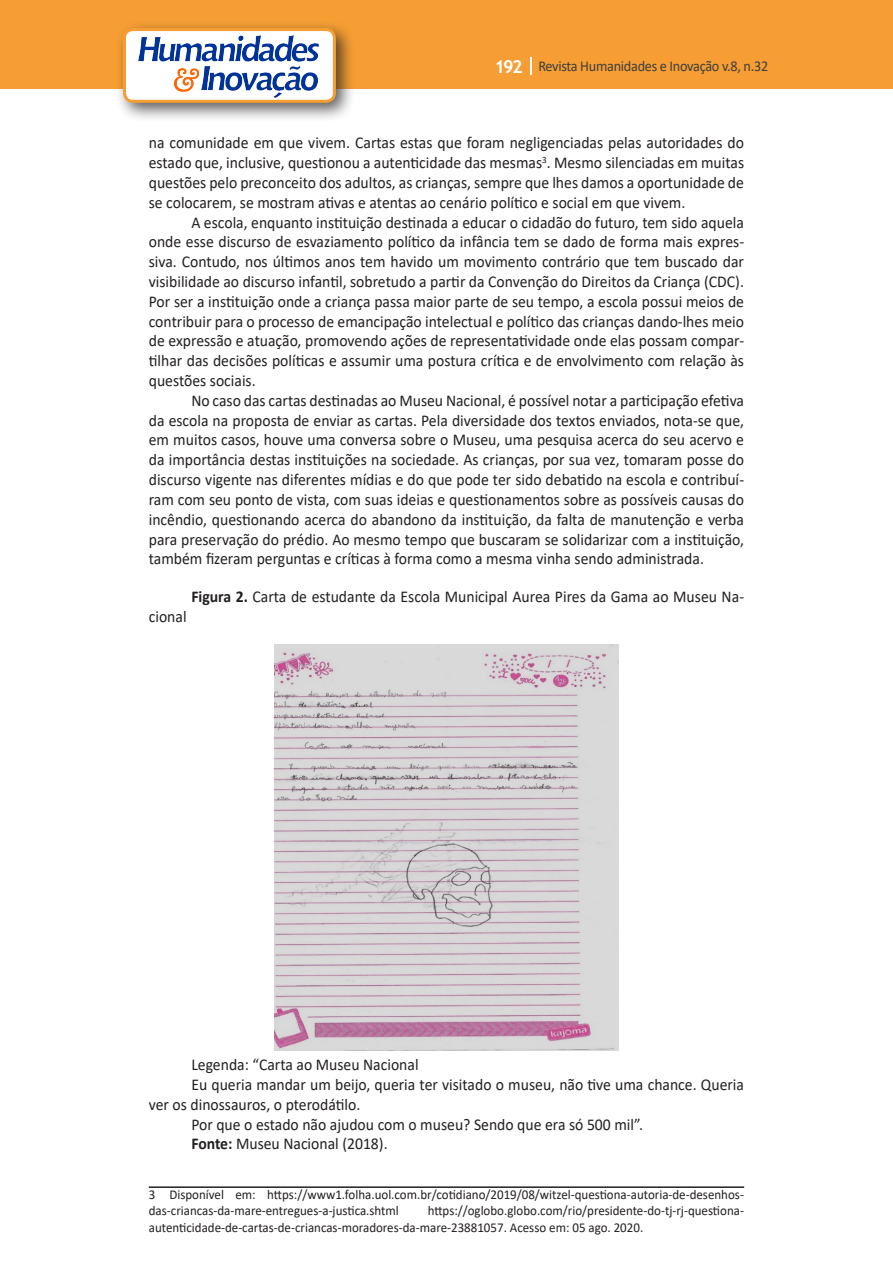
<style>
.page{position:relative;width:893px;height:1263px;background:#fff}
.page>*{position:absolute;margin:0;border:0;box-sizing:border-box;transform-origin:0 0}
.Texto{font:16.5px/19.8px "Calibri";color:#231f20;text-align:justify;scale:.95 1}
.t1{font:15px "Calibri";letter-spacing:-.02em;color:#3e3e3f;scale:.95 1}
.Rodapé{font:13.5px/16.2px "Calibri";color:#231f20;scale:.96 1}
.s1{font-family:"Trebuchet MS";font-weight:700;font-size:18px;color:#fff}
.s2{font-weight:700}
</style>
<div class="page">
<div style="left:0;top:0;width:893px;height:88px;background:#f69e34"></div>
<svg style="left:530px;top:57px;width:2px;height:18px"></svg>
<div style="left:115px;top:20px;width:241px;height:103px;background:#231f20;opacity:.75"></div>
<div style="left:125px;top:30px;width:209px;height:71px;background:#fff;border-radius:9px"></div>
<img style="left:138px;top:35px;width:181px;height:62px">
<div style="left:123px;top:28px;width:213px;height:75px;border:3px solid #f69e34;border-radius:9px"></div>
<img style="left:274px;top:644px;width:345px;height:406px">
<hr style="left:149px;top:1186px;width:595px;height:2px;background:#231f20">
<p class="t1" style="left:495px;top:56px;width:290px"><span class="s1">192</span> Revista Humanidades e Inovação v.8, n.32</p>
<p class="Texto" style="left:149px;top:133px;width:628px">na comunidade em que vivem. Cartas estas que foram negligenciadas pelas autoridades do estado que, inclusive, questionou a autenticidade das mesmas<sup>3</sup>. Mesmo silenciadas em muitas questões pelo preconceito dos adultos, as crianças, sempre que lhes damos a oportunidade de se colocarem, se mostram ativas e atentas ao cenário político e social em que vivem.</p>
<p class="Texto" style="left:149px;top:212px;width:628px;text-indent:43px">A escola, enquanto instituição destinada a educar o cidadão do futuro, tem sido aquela onde esse discurso de esvaziamento político da infância tem se dado de forma mais expres&shy;siva. Contudo, nos últimos anos tem havido um movimento contrário que tem buscado dar visibilidade ao discurso infantil, sobretudo a partir da Convenção do Direitos da Criança (CDC).<br>Por ser a instituição onde a criança passa maior parte de seu tempo, a escola possui meios de contribuir para o processo de emancipação intelectual e político das crianças dando-lhes meio de expressão e atuação, promovendo ações de representatividade onde elas possam compar&shy;tilhar das decisões políticas e assumir uma postura crítica e de envolvimento com relação às questões sociais.</p>
<p class="Texto" style="left:149px;top:390px;width:628px;text-indent:43px">No caso das cartas destinadas ao Museu Nacional, é possível notar a participação efetiva da escola na proposta de enviar as cartas. Pela diversidade dos textos enviados, nota-se que, em muitos casos, houve uma conversa sobre o Museu, uma pesquisa acerca do seu acervo e da importância destas instituições na sociedade. As crianças, por sua vez, tomaram posse do discurso vigente nas diferentes mídias e do que pode ter sido debatido na escola e contribuí&shy;ram com seu ponto de vista, com suas ideias e questionamentos sobre as possíveis causas do incêndio, questionando acerca do abandono da instituição, da falta de manutenção e verba para preservação do prédio. Ao mesmo tempo que buscaram se solidarizar com a instituição, também fizeram perguntas e críticas à forma como a mesma vinha sendo administrada.</p>
<p class="Texto" style="left:191px;top:586px;width:583px"><span class="s2">Figura 2.</span> Carta de estudante da Escola Municipal Aurea Pires da Gama ao Museu Na-</p>
<p class="Texto" style="left:149px;top:606px;width:41px">cional</p>
<p class="Texto" style="left:191px;top:1054px;width:241px">Legenda: “Carta ao Museu Nacional</p>
<p class="Texto" style="left:149px;top:1074px;width:628px;text-indent:43px">Eu queria mandar um beijo, queria ter visitado o museu, não tive uma chance. Queria ver os dinossauros, o pterodátilo.</p>
<p class="Texto" style="left:191px;top:1114px;width:477px">Por que o estado não ajudou com o museu? Sendo que era só 500 mil”.</p>
<p class="Texto" style="left:191px;top:1133px;width:208px"><span class="s2">Fonte:</span> Museu Nacional (2018).</p>
<p class="Rodapé" style="left:149px;top:1186px;width:621px">3 Disponível em: https://www1.folha.uol.com.br/cotidiano/2019/08/witzel-questiona-autoria-de-desenhos&shy;das-criancas-da-mare-entregues-a-justica.shtml</p>
<p class="Rodapé" style="left:149px;top:1202px;width:621px;text-indent:279px">https://oglobo.globo.com/rio/presidente-do-tj-rj-questiona&shy;autenticidade-de-cartas-de-criancas-moradores-da-mare-23881057. Acesso em: 05 ago. 2020.</p>
</div>
